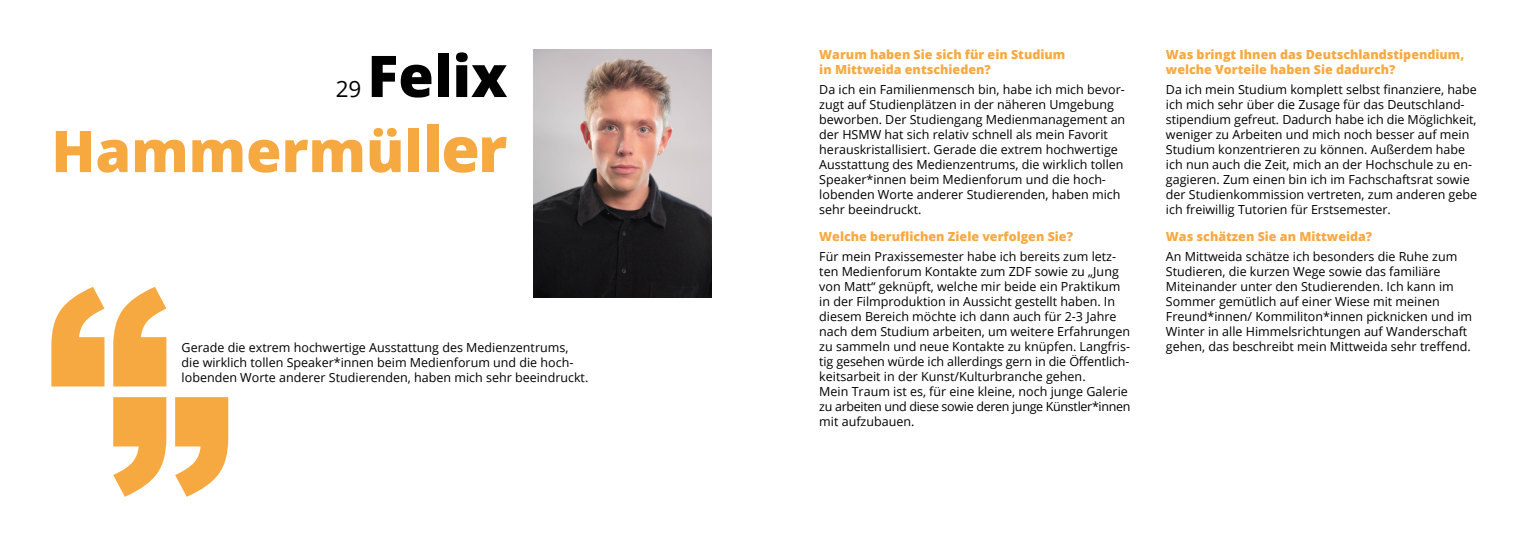
<style>
.page{position:relative;width:1531px;height:546px;background:#fff}
.page>*{position:absolute;margin:0;border:0;box-sizing:border-box;transform-origin:0 0}
.t1{font:800 57.5px "Open Sans";color:#f7a941}
.t2{font:800 57.5px "Open Sans";color:#000}
.t3{font:22.5px "Open Sans";color:#000}
.t4{font:12.5px/15px "Open Sans";color:#000}
.t5{font:800 12.5px "Open Sans";color:#f7a941}
.t6{font:12.5px "Open Sans";letter-spacing:-.025em;color:#000}
.s1{font-size:62.5px}
</style>
<div class="page">
<svg style="left:51px;top:287px;width:115px;height:99px"></svg>
<svg style="left:113px;top:397px;width:115px;height:100px"></svg>
<img style="left:534px;top:49px;width:177px;height:248px">
<p class="t2" style="left:367px;top:32px;width:142px">Felix</p>
<p class="t1" style="left:51px;top:107px;width:457px">Hammermül<span class="s1">ler</span></p>
<p class="t3" style="left:336px;top:73px;width:27px">29</p>
<p class="t4" style="left:182px;top:339px;width:388px">Gerade die extrem hochwertige Ausstattung des Medienzentrums,</p>
<p class="t4" style="left:182px;top:354px;width:393px">die wirklich tollen Speaker*innen beim Medienforum und die hoch-</p>
<p class="t4" style="left:182px;top:369px;width:408px">lobenden Worte anderer Studierenden, haben mich sehr beeindruckt.</p>
<p class="t5" style="left:819px;top:45px;width:248px">Warum haben Sie sich für ein Studium</p>
<p class="t5" style="left:819px;top:60px;width:173px">in Mittweida entschieden?</p>
<p class="t4" style="left:819px;top:81px;width:307px">Da ich ein Familienmensch bin, habe ich mich bevor&shy;zugt auf Studienplätzen in der näheren Umgebung beworben. Der Studiengang Medienmanagement an der HSMW hat sich relativ schnell als mein Favorit herauskristallisiert. Gerade die extrem hochwertige</p>
<p class="t4" style="left:819px;top:156px;width:306px">Ausstattung des Medienzentrums, die wirklich tollen Speaker*innen beim Medienforum und die hoch&shy;lobenden Worte anderer Studierenden, haben mich sehr beeindruckt.</p>
<p class="t5" style="left:819px;top:227px;width:255px">Welche beruflichen Ziele verfolgen Sie?</p>
<p class="t4" style="left:819px;top:249px;width:303px">Für mein Praxissemester habe ich bereits zum letz&shy;ten Medienforum Kontakte zum ZDF sowie zu „Jung von Matt“ geknüpft, welche mir beide ein Praktikum in der Filmproduktion in Aussicht gestellt haben. In diesem Bereich möchte ich dann auch für 2-3 Jahre</p>
<p class="t4" style="left:819px;top:324px;width:312px">nach dem Studium arbeiten, um weitere Erfahrungen</p>
<p class="t4" style="left:819px;top:339px;width:312px">zu sammeln und neue Kontakte zu knüpfen. Langfris&shy;tig gesehen würde ich allerdings gern in die Öffentlich-</p>
<p class="t4" style="left:819px;top:369px;width:268px">keitsarbeit in der Kunst/Kulturbranche gehen.</p>
<p class="t4" style="left:819px;top:384px;width:310px">Mein Traum ist es, für eine kleine, noch junge Galerie</p>
<p class="t6" style="left:819px;top:398px;width:313px">zu arbeiten und diese sowie deren junge Künstler*innen</p>
<p class="t4" style="left:819px;top:414px;width:97px">mit aufzubauen.</p>
<p class="t5" style="left:1166px;top:45px;width:300px">Was bringt Ihnen das Deutschlandstipendium,</p>
<p class="t5" style="left:1166px;top:60px;width:231px">welche Vorteile haben Sie dadurch?</p>
<p class="t4" style="left:1166px;top:81px;width:312px">Da ich mein Studium komplett selbst finanziere, habe ich mich sehr über die Zusage für das Deutschland&shy;stipendium gefreut. Dadurch habe ich die Möglichkeit,</p>
<p class="t4" style="left:1166px;top:126px;width:313px">weniger zu Arbeiten und mich noch besser auf mein Studium konzentrieren zu können. Außerdem habe ich nun auch die Zeit, mich an der Hochschule zu en&shy;gagieren. Zum einen bin ich im Fachschaftsrat sowie der Studienkommission vertreten, zum anderen gebe ich freiwillig Tutorien für Erstsemester.</p>
<p class="t5" style="left:1166px;top:227px;width:208px">Was schätzen Sie an Mittweida?</p>
<p class="t4" style="left:1166px;top:249px;width:308px">An Mittweida schätze ich besonders die Ruhe zum Studieren, die kurzen Wege sowie das familiäre Miteinander unter den Studierenden. Ich kann im Sommer gemütlich auf einer Wiese mit meinen Freund*innen/ Kommiliton*innen picknicken und im Winter in alle Himmelsrichtungen auf Wanderschaft</p>
<p class="t4" style="left:1166px;top:339px;width:306px">gehen, das beschreibt mein Mittweida sehr treffend.</p>
</div>
